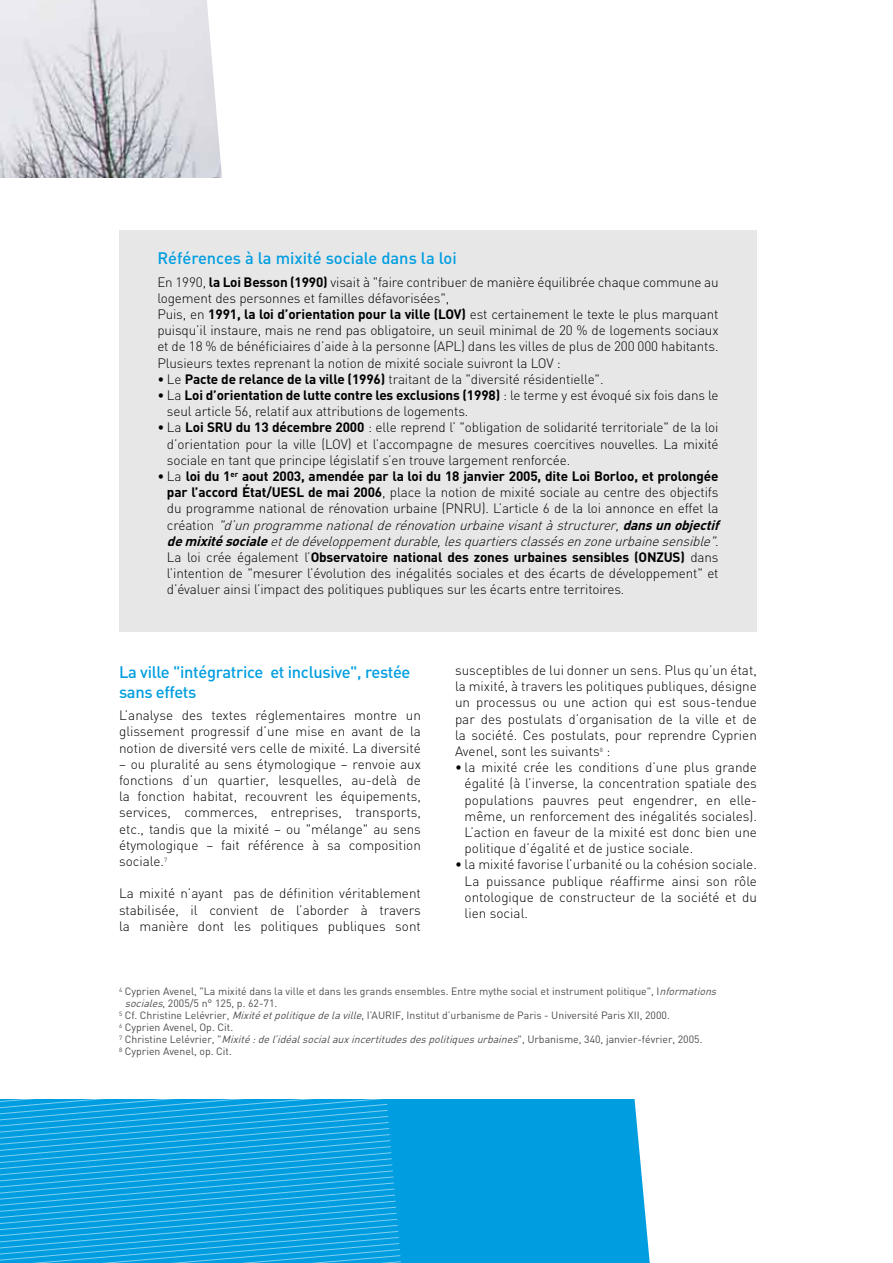
<style>
.page{position:relative;width:893px;height:1263px;background:#fff}
.page>*{position:absolute;margin:0;border:0;box-sizing:border-box;transform-origin:0 0}
.t1{font:500 16.5px/19.8px "DIN";letter-spacing:-.02em;color:#009ee0}
.t2{font:500 16.5px "DIN";color:#009ee0}
.t3{font:300 13.5px/16.2px "DIN";letter-spacing:-.01em;color:#000;text-align:justify}
.t4{font:300 13.5px/16.2px "DIN";letter-spacing:-.01em;color:#000;text-align:justify;scale:.95 1}
.t5{font:700 13.5px/16.2px "DIN";letter-spacing:-.01em;color:#000;text-align:justify}
.t6{font:10.5px "DIN";color:#4b4b4d}
.t7{font:italic 10.5px "DIN";color:#4b4b4d}
.s1{font-weight:700}
.s2{font-weight:300}
.s3{font-style:italic}
.s4{font-weight:700;font-style:italic}
.s5{font-style:normal}
</style>
<div class="page">
<div style="left:402px;top:1099px;width:248px;height:164px;background:#009ee0"></div>
<img style="left:0;top:0;width:207px;height:178px">
<svg style="left:207px;top:5px;width:15px;height:173px"></svg>
<svg style="left:0;top:1099px;width:402px;height:164px;background:#14a5e2"></svg>
<div style="left:119px;top:230px;width:638px;height:401px;background:#e7e7e8"></div>
<p class="t2" style="left:157px;top:248px;width:301px">Références à la mixité sociale dans la loi</p>
<p class="t3" style="left:157px;top:274px;width:563px;text-align:left">En 1990, <span class="s1">la Loi Besson (1990)</span> visait à "faire contribuer de manière équilibrée chaque commune au logement des personnes et familles défavorisées",<br>Puis, en <span class="s1">1991, la loi d’orientation pour la ville (LOV)</span> est certainement le texte le plus marquant puisqu’il instaure, mais ne rend pas obligatoire, un seuil minimal de 20 % de logements sociaux et de 18 % de bénéficiaires d’aide à la personne (APL) dans les villes de plus de 200 000 habitants.<br>Plusieurs textes reprenant la notion de mixité sociale suivront la LOV</p>
<p class="t3" style="left:557px;top:355px;width:5px">:</p>
<p class="t4" style="left:157px;top:371px;width:471px">• Le <span class="s1">Pacte de relance de la ville (1996)</span> traitant de la "diversité résidentielle".</p>
<p class="t4" style="left:167px;top:387px;width:582px;text-indent:-10px">• La <span class="s1">Loi d’orientation de lutte contre les exclusions (1998)</span> : le terme y est évoqué six fois dans le seul article 56, relatif aux attributions de logements.</p>
<p class="t4" style="left:167px;top:419px;width:582px;text-indent:-10px">• La <span class="s1">Loi SRU du 13 décembre 2000</span> : elle reprend l’ "obligation de solidarité territoriale" de la loi d’orientation pour la ville (LOV) et l’accompagne de mesures coercitives nouvelles. La mixité sociale en tant que principe législatif s’en trouve largement renforcée.</p>
<p class="t5" style="left:167px;top:467px;width:553px;text-indent:-10px"><span class="s2">• La</span> loi du 1<sup>er</sup> aout 2003, amendée par la loi du 18 janvier 2005, dite Loi Borloo, et prolongée par l’accord État/UESL de mai 2006<span class="s2">, place la notion de mixité sociale au centre des objectifs du programme national de rénovation urbaine (PNRU</span></p>
<p class="t3" style="left:167px;top:500px;width:558px;text-align:left;text-indent:315px">). L’article 6 de la loi annonce en effet la c r é a t i o n <span class="s3">"d’unprogrammenationalderénovationurbainevisantàstructurer,</span><span class="s4">dansunobjectif demixitésociale</span><span class="s3">etdedéveloppementdurable,lesquartiersclassésenzoneurbainesensible"</span>.<br>La loi crée également l’<span class="s1">Observatoire national des zones urbaines sensibles (ONZUS)</span> dans l’intention de "mesurer l’évolution des inégalités sociales et des écarts de développement" et d’évaluer ainsi l’impact des politiques publiques sur les écarts entre territoires.</p>
<p class="t1" style="left:119px;top:661px;width:293px">La ville "intégratrice et inclusive", restée sans effets</p>
<p class="t3" style="left:119px;top:707px;width:303px">L’analyse des textes réglementaires montre un glissement progressif d’une mise en avant de la notion de diversité vers celle de mixité. La diversité</p>
<p class="t3" style="left:119px;top:756px;width:303px">– ou pluralité au sens étymologique – renvoie aux fonctions d’un quartier, lesquelles, au-delà de la fonction habitat, recouvrent les équipements, services, commerces, entreprises, transports, etc., tandis que la mixité – ou "mélange" au sens étymologique – fait référence à sa composition sociale.<sup>7</sup></p>
<p class="t3" style="left:119px;top:885px;width:303px">La mixité n’ayant pas de définition véritablement stabilisée, il convient de l’aborder à travers la manière dont les politiques publiques sont</p>
<p class="t3" style="left:455px;top:662px;width:303px">susceptibles de lui donner un sens. Plus qu’un état, la mixité, à travers les politiques publiques, désigne un processus ou une action qui est sous-tendue par des postulats d’organisation de la ville et de la société. Ces postulats, pour reprendre Cyprien Avenel, sont les suivants<sup>8</sup> :</p>
<p class="t4" style="left:465px;top:759px;width:309px;text-indent:-10px">• la mixité crée les conditions d’une plus grande égalité (à l’inverse, la concentration spatiale des populations pauvres peut engendrer, en elle&shy;même, un renforcement des inégalités sociales).<br>L’action en faveur de la mixité est donc bien une politique d’égalité et de justice sociale.</p>
<p class="t4" style="left:465px;top:856px;width:309px;text-indent:-10px">• la mixité favorise l’urbanité ou la cohésion sociale.<br>La puissance publique réaffirme ainsi son rôle ontologique de constructeur de la société et du lien social.</p>
<p class="t6" style="left:119px;top:985px;width:602px"><sup>4</sup> Cyprien Avenel, "La mixité dans la ville et dans les grands ensembles. Entre mythe social et instrument politique", I<span class="s3">nformations</span></p>
<p class="t6" style="left:125px;top:997px;width:154px"><span class="s3">sociales</span>, 2005/5 n° 125, p. 62-71.</p>
<p class="t6" style="left:119px;top:1009px;width:552px"><sup>5</sup> Cf. Christine Lelévrier, <span class="s3">Mixitéetpolitiquedelaville</span>, I’AURIF, Institut d’urbanisme de Paris - Université Paris XII, 2000.</p>
<p class="t6" style="left:119px;top:1021px;width:116px"><sup>6</sup> Cyprien Avenel, Op. Cit.</p>
<p class="t7" style="left:119px;top:1033px;width:585px"><sup>7</sup> <span class="s5">Christine Lelévrier, "</span>Mixité:del’idéalsocialauxincertitudesdespolitiquesurbaines<span class="s5">", Urbanisme, 340, janvier-février, 2005.</span></p>
<p class="t6" style="left:119px;top:1045px;width:114px"><sup>8</sup> Cyprien Avenel, op. Cit.</p>
</div>
